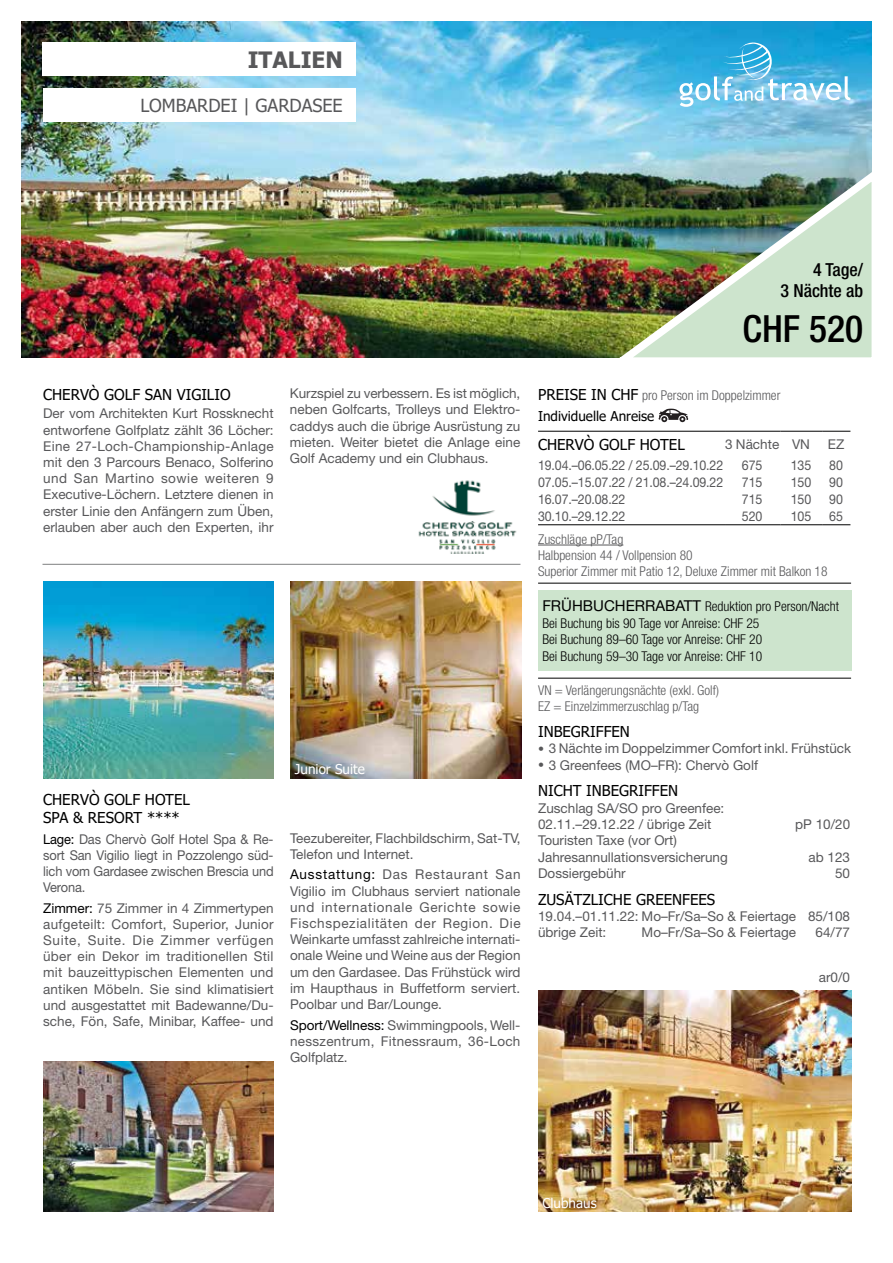
<style>
.page{position:relative;width:893px;height:1263px;background:#fff}
.page>*{position:absolute;margin:0;border:0;box-sizing:border-box;transform-origin:0 0}
.t1{font:500 condensed 37.5px "Helvetica Neue LT Pro";color:#000}
.t2{font:700 22.5px "Tahoma";color:#58585a}
.t3{font:18px "Tahoma";color:#58585a}
.t4{font:500 condensed 18px/21.6px "Helvetica Neue LT Pro";color:#000;text-align:right}
.t5{font:15px/18px "Tahoma";color:#000}
.t6{font:13.5px/16.2px "Helvetica Neue LT Pro";color:#58585a;text-align:justify}
.t7{font:300 condensed 13.5px/16.2px "Helvetica Neue LT Pro";color:#58585a}
.t8{font:300 condensed 13.5px/16.8px "Helvetica Neue LT Pro";color:#000}
.t9{font:13.5px "Helvetica Neue LT Pro";color:#58585a;scale:.92 1}
.t10{font:13.5px/16.2px "Helvetica Neue LT Pro";color:#58585a;text-align:justify;scale:.95 1}
.t11{font:13.5px "Tahoma";color:#000}
.t12{font:13.5px "Tahoma";color:#fff}
.s1{color:#000}
.s2{font-family:"Tahoma";font-weight:400;font-stretch:normal;font-size:15px;color:#000}
.s3{font-weight:400;font-stretch:normal;font-size:15px}
.s4{font-size:12px}
</style>
<div class="page">
<hr style="left:43px;top:564px;width:477px;height:1px;background:#7e7f81">
<img style="left:21px;top:21px;width:851px;height:336px">
<img style="left:611px;top:159px;width:261px;height:199px">
<div style="left:42px;top:43px;width:313px;height:33px;background:#fff"></div>
<div style="left:43px;top:89px;width:312px;height:33px;background:#fff"></div>
<svg style="left:679px;top:43px;width:171px;height:63px;background:#5ebce4"></svg>
<img style="left:418px;top:480px;width:99px;height:74px">
<img style="left:43px;top:581px;width:231px;height:197px">
<img style="left:43px;top:1061px;width:231px;height:151px">
<img style="left:291px;top:581px;width:230px;height:197px">
<hr style="left:538px;top:545px;width:85px;height:1px;background:#58585a">
<svg style="left:659px;top:409px;width:29px;height:13px"></svg>
<hr style="left:538px;top:431px;width:187px;height:1px;background:#000">
<hr style="left:725px;top:431px;width:55px;height:1px;background:#000">
<hr style="left:780px;top:431px;width:43px;height:1px;background:#000">
<svg style="left:823px;top:431px;width:27px;height:1px"></svg>
<hr style="left:538px;top:524px;width:187px;height:1px;background:#000">
<hr style="left:725px;top:524px;width:55px;height:1px;background:#000">
<hr style="left:780px;top:524px;width:43px;height:1px;background:#000">
<svg style="left:823px;top:524px;width:27px;height:1px"></svg>
<hr style="left:538px;top:583px;width:313px;height:1px;background:#000">
<div style="left:538px;top:590px;width:313px;height:81px;background:#cde4cd"></div>
<hr style="left:538px;top:678px;width:313px;height:1px;background:#000">
<img style="left:538px;top:990px;width:313px;height:222px">
<h2 class="t2" style="left:248px;top:44px;width:96px">ITALIEN</h2>
<h3 class="t3" style="left:140px;top:94px;width:204px">LOMBARDEI | GARDASEE</h3>
<p class="t5" style="left:43px;top:386px;width:189px">CHERVÒ GOLF SAN VIGILIO</p>
<p class="t6" style="left:43px;top:405px;width:232px">Der vom Architekten Kurt Rossknecht entworfene Golfplatz zählt 36 Löcher:<br>Eine 27-Loch-Championship-Anlage mit den 3 Parcours Benaco, Solferino und San Martino sowie weiteren 9<br>Executive-Löchern. Letztere dienen in erster Linie den Anfängern zum Üben, erlauben aber auch den Experten, ihr</p>
<p class="t6" style="left:290px;top:385px;width:232px">Kurzspiel zu verbessern. Es ist möglich, neben Golfcarts, Trolleys und Elektro&shy;caddys auch die übrige Ausrüstung zu mieten. Weiter bietet die Anlage eine Golf Academy und ein Clubhaus.</p>
<p class="t5" style="left:43px;top:791px;width:148px">CHERVÒ GOLF HOTEL<br>SPA &amp; RESORT ****</p>
<p class="t10" style="left:43px;top:830px;width:244px"><span class="s1">Lage:</span> Das Chervò Golf Hotel Spa &amp; Re&shy;sort San Vigilio liegt in Pozzolengo süd&shy;lich vom Gardasee zwischen Brescia und Verona.</p>
<p class="t6" style="left:43px;top:899px;width:232px"><span class="s1">Zimmer:</span> 75 Zimmer in 4 Zimmertypen aufgeteilt: Comfort, Superior, Junior Suite, Suite. Die Zimmer verfügen über ein Dekor im traditionellen Stil mit bauzeittypischen Elementen und antiken Möbeln. Sie sind klimatisiert und ausgestattet mit Badewanne/Du&shy;sche, Fön, Safe, Minibar, Kaffee- und</p>
<p class="t12" style="left:295px;top:760px;width:71px">Junior Suite</p>
<p class="t6" style="left:290px;top:829px;width:232px">Teezubereiter, Flachbildschirm, Sat-TV,<br>Telefon und Internet.</p>
<p class="t6" style="left:290px;top:866px;width:232px"><span class="s1">Ausstattung:</span> Das Restaurant San Vigilio im Clubhaus serviert nationale und internationale Gerichte sowie Fischspezialitäten der Region. Die Weinkarte umfasst zahlreiche internati&shy;onale Weine und Weine aus der Region um den Gardasee. Das Frühstück wird im Haupthaus in Buffetform serviert.<br>Poolbar und Bar/Lounge.</p>
<p class="t6" style="left:290px;top:1016px;width:232px"><span class="s1">Sport/Wellness:</span> Swimmingpools, Well&shy;nesszentrum, Fitnessraum, 36-Loch Golfplatz.</p>
<h3 class="t4" style="left:780px;top:258px;width:84px">4 Tage/<br>3 Nächte ab</h3>
<h1 class="t1" style="left:742px;top:307px;width:122px">CHF 520</h1>
<p class="t7" style="left:538px;top:387px;width:244px"><span class="s2">PREISE IN CHF</span> pro Person im Doppelzimmer</p>
<p class="t11" style="left:538px;top:407px;width:118px">Individuelle Anreise</p>
<p class="t5" style="left:538px;top:436px;width:148px">CHERVÒ GOLF HOTEL</p>
<p class="t6" style="left:725px;top:436px;width:86px">3 Nächte VN</p>
<p class="t6" style="left:828px;top:436px;width:18px">EZ</p>
<p class="t9" style="left:538px;top:457px;width:203px">19.04.–06.05.22 / 25.09.–29.10.22</p>
<p class="t9" style="left:742px;top:457px;width:24px">675</p>
<p class="t9" style="left:791px;top:457px;width:24px">135</p>
<p class="t9" style="left:829px;top:457px;width:17px">80</p>
<p class="t9" style="left:538px;top:474px;width:203px">07.05.–15.07.22 / 21.08.–24.09.22</p>
<p class="t9" style="left:742px;top:474px;width:24px">715</p>
<p class="t9" style="left:791px;top:474px;width:24px">150</p>
<p class="t9" style="left:829px;top:474px;width:17px">90</p>
<p class="t9" style="left:538px;top:491px;width:96px">16.07.–20.08.22</p>
<p class="t9" style="left:742px;top:491px;width:24px">715</p>
<p class="t9" style="left:791px;top:491px;width:24px">150</p>
<p class="t9" style="left:829px;top:491px;width:17px">90</p>
<p class="t9" style="left:538px;top:508px;width:96px">30.10.–29.12.22</p>
<p class="t9" style="left:742px;top:508px;width:24px">520</p>
<p class="t9" style="left:791px;top:508px;width:24px">105</p>
<p class="t9" style="left:829px;top:508px;width:17px">65</p>
<p class="t7" style="left:538px;top:531px;width:291px">Zuschläge pP/Tag<br>Halbpension 44 / Vollpension 80<br>Superior Zimmer mit Patio 12, Deluxe Zimmer mit Balkon 18</p>
<p class="t8" style="left:542px;top:598px;width:298px"><span class="s3">FRÜHBUCHERRABATT</span> Reduktion pro Person/Nacht Bei Buchung bis 90 Tage vor Anreise: CHF 25<br>Bei Buchung 89–60 Tage vor Anreise: CHF 20<br>Bei Buchung 59–30 Tage vor Anreise: CHF 10</p>
<p class="t7" style="left:538px;top:682px;width:182px">VN = Verlängerungsnächte (exkl. Golf)<br>EZ = Einzelzimmerzuschlag p/Tag</p>
<p class="t5" style="left:538px;top:723px;width:93px">INBEGRIFFEN</p>
<p class="t6" style="left:538px;top:740px;width:314px"><span class="s4">•</span> 3 Nächte im Doppelzimmer Comfort inkl. Frühstück</p>
<p class="t6" style="left:538px;top:756px;width:221px"><span class="s4">•</span> 3 Greenfees (MO–FR): Chervò Golf</p>
<p class="t5" style="left:538px;top:783px;width:142px">NICHT INBEGRIFFEN</p>
<p class="t6" style="left:538px;top:799px;width:188px">Zuschlag SA/SO pro Greenfee:<br>02.11.–29.12.22 / übrige Zeit</p>
<p class="t6" style="left:795px;top:816px;width:56px">pP 10/20</p>
<p class="t6" style="left:538px;top:832px;width:191px">Touristen Taxe (vor Ort)<br>Jahresannullationsversicherung</p>
<p class="t6" style="left:809px;top:848px;width:43px">ab 123</p>
<p class="t6" style="left:538px;top:865px;width:89px">Dossiergebühr</p>
<p class="t6" style="left:835px;top:865px;width:17px">50</p>
<p class="t5" style="left:538px;top:891px;width:179px">ZUSÄTZLICHE GREENFEES</p>
<p class="t6" style="left:538px;top:907px;width:313px">19.04.–01.11.22: Mo–Fr/Sa–So &amp; Feiertage 85/108 übrige Zeit:</p>
<p class="t6" style="left:642px;top:924px;width:156px">Mo–Fr/Sa–So &amp; Feiertage</p>
<p class="t6" style="left:816px;top:924px;width:36px">64/77</p>
<p class="t6" style="left:819px;top:968px;width:33px">ar0/0</p>
<p class="t12" style="left:542px;top:1194px;width:56px">Clubhaus</p>
</div>
